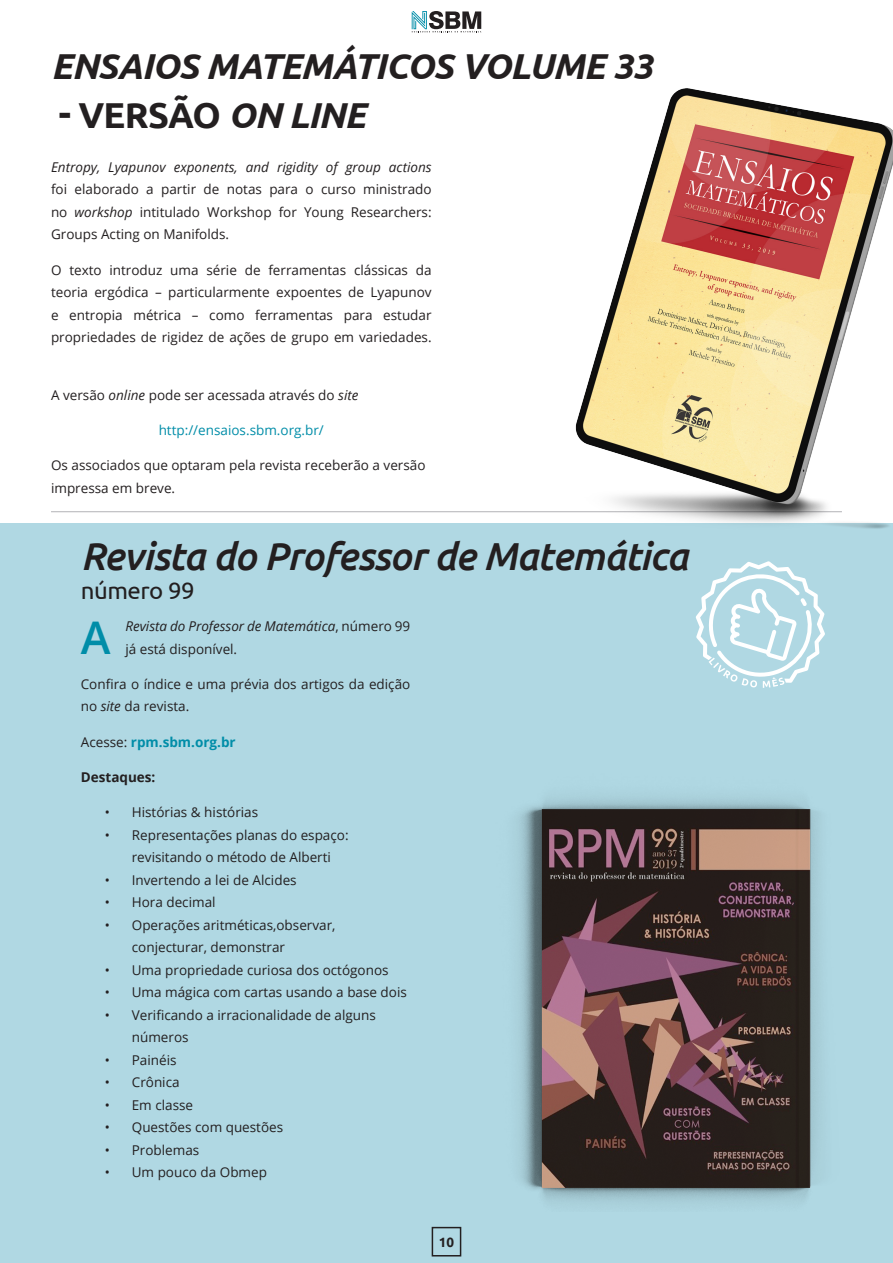
<style>
.page{position:relative;width:893px;height:1263px;background:#fff}
.page>*{position:absolute;margin:0;border:0;box-sizing:border-box;transform-origin:0 0}
.t1{font:600 45px "Open Sans";color:#008da8}
.Tiutlo_26_Normal_Cas{font:italic 500 39px "Ubuntu";letter-spacing:-.02em;color:#231f20}
.TITULO_26_uppercase{font:italic 700 36px "Ubuntu";letter-spacing:-.02em;color:#231f20}
.TITULO_26_uppercase-2{font:700 36px "Ubuntu";letter-spacing:-.02em;color:#231f20}
.Tiutlo_26_Normal_Cas-2{font:24px "Ubuntu";letter-spacing:-.02em;color:#231f20}
.t2{font:13.5px/22.5px "Open Sans";color:#231f20}
.t3{font:italic 13.5px/22.5px "Open Sans";color:#231f20}
.t4{font:13.5px "Open Sans";color:#008da8}
.t5{font:700 13.5px "Open Sans";color:#008da8}
.t6{font:700 13.5px "Open Sans";color:#231f20}
.t7{font:700 13.5px "Ubuntu";color:#231f20}
.s1{font-style:italic}
.s2{font-style:normal}
.s3{font-weight:400;color:#231f20}
</style>
<div class="page">
<div style="left:0;top:523px;width:893px;height:740px;background:#b0d8e3"></div>
<div style="left:432px;top:1227px;width:29px;height:29px;border:2px solid #231f20"></div>
<hr style="left:51px;top:511px;width:791px;height:1px;background:#b2b3b7">
<svg style="left:696px;top:583px;width:129px;height:105px"></svg>
<img style="left:518px;top:798px;width:302px;height:405px">
<img style="left:415px;top:23px;width:478px;height:560px">
<svg style="left:412px;top:11px;width:69px;height:21px"></svg>
<p class="TITULO_26_uppercase" style="left:51px;top:44px;width:603px">ENSAIOS MATEMÁTICOS VOLUME 33</p>
<p class="TITULO_26_uppercase-2" style="left:59px;top:94px;width:308px">- VERSÃO <span class="s1">ON LINE</span></p>
<p class="t2" style="left:51px;top:155px;width:382px;text-align:justify"><span class="s1">Entropy, Lyapunov exponents, and rigidity of group actions </span>foi elaborado a partir de notas para o curso ministrado no <span class="s1">workshop</span> intitulado Workshop for Young Researchers:<br>Groups Acting on Manifolds.</p>
<p class="t2" style="left:51px;top:258px;width:382px;text-align:justify">O texto introduz uma série de ferramentas clássicas da teoria ergódica – particularmente expoentes de Lyapunov e entropia métrica – como ferramentas para estudar propriedades de rigidez de ações de grupo em variedades.</p>
<p class="t2" style="left:51px;top:383px;width:309px">A versão <span class="s1">online</span> pode ser acessada através do <span class="s1">site</span></p>
<p class="t4" style="left:159px;top:421px;width:167px">http://ensaios.sbm.org.br/</p>
<p class="t2" style="left:51px;top:454px;width:376px">Os associados que optaram pela revista receberão a versão impressa em breve.</p>
<p class="Tiutlo_26_Normal_Cas" style="left:81px;top:533px;width:609px">Revista do Professor de Matemática</p>
<p class="Tiutlo_26_Normal_Cas-2" style="left:81px;top:576px;width:115px">número 99</p>
<p class="t1" style="left:81px;top:606px;width:31px">A</p>
<p class="t3" style="left:125px;top:615px;width:286px">Revista do Professor de Matemática<span class="s2">, número 99 já está disponível.</span></p>
<p class="t2" style="left:81px;top:672px;width:331px">Confira o índice e uma prévia dos artigos da edição no <span class="s1">site</span> da revista.</p>
<p class="t5" style="left:81px;top:732px;width:156px"><span class="s3">Acesse:</span> rpm.sbm.org.br</p>
<p class="t6" style="left:81px;top:767px;width:76px">Destaques:</p>
<p class="t2" style="left:105px;top:801px;width:155px">• Histórias &amp; histórias</p>
<p class="t2" style="left:132px;top:823px;width:218px;text-indent:-27px">• Representações planas do espaço: revisitando o método de Alberti</p>
<p class="t2" style="left:105px;top:868px;width:193px">• Invertendo a lei de Alcides</p>
<p class="t2" style="left:105px;top:891px;width:112px">• Hora decimal</p>
<p class="t2" style="left:132px;top:913px;width:205px;text-indent:-27px">• Operações aritméticas,observar, conjecturar, demonstrar</p>
<p class="t2" style="left:105px;top:958px;width:285px">• Uma propriedade curiosa dos octógonos</p>
<p class="t2" style="left:105px;top:981px;width:304px">• Uma mágica com cartas usando a base dois</p>
<p class="t2" style="left:132px;top:1003px;width:246px;text-indent:-27px">• Verificando a irracionalidade de alguns números</p>
<p class="t2" style="left:105px;top:1048px;width:73px">• Painéis</p>
<p class="t2" style="left:105px;top:1071px;width:76px">• Crônica</p>
<p class="t2" style="left:105px;top:1093px;width:90px">• Em classe</p>
<p class="t2" style="left:105px;top:1116px;width:180px">• Questões com questões</p>
<p class="t2" style="left:105px;top:1138px;width:96px">• Problemas</p>
<p class="t2" style="left:105px;top:1161px;width:164px">• Um pouco da Obmep</p>
<p class="t7" style="left:439px;top:1233px;width:17px">10</p>
</div>
